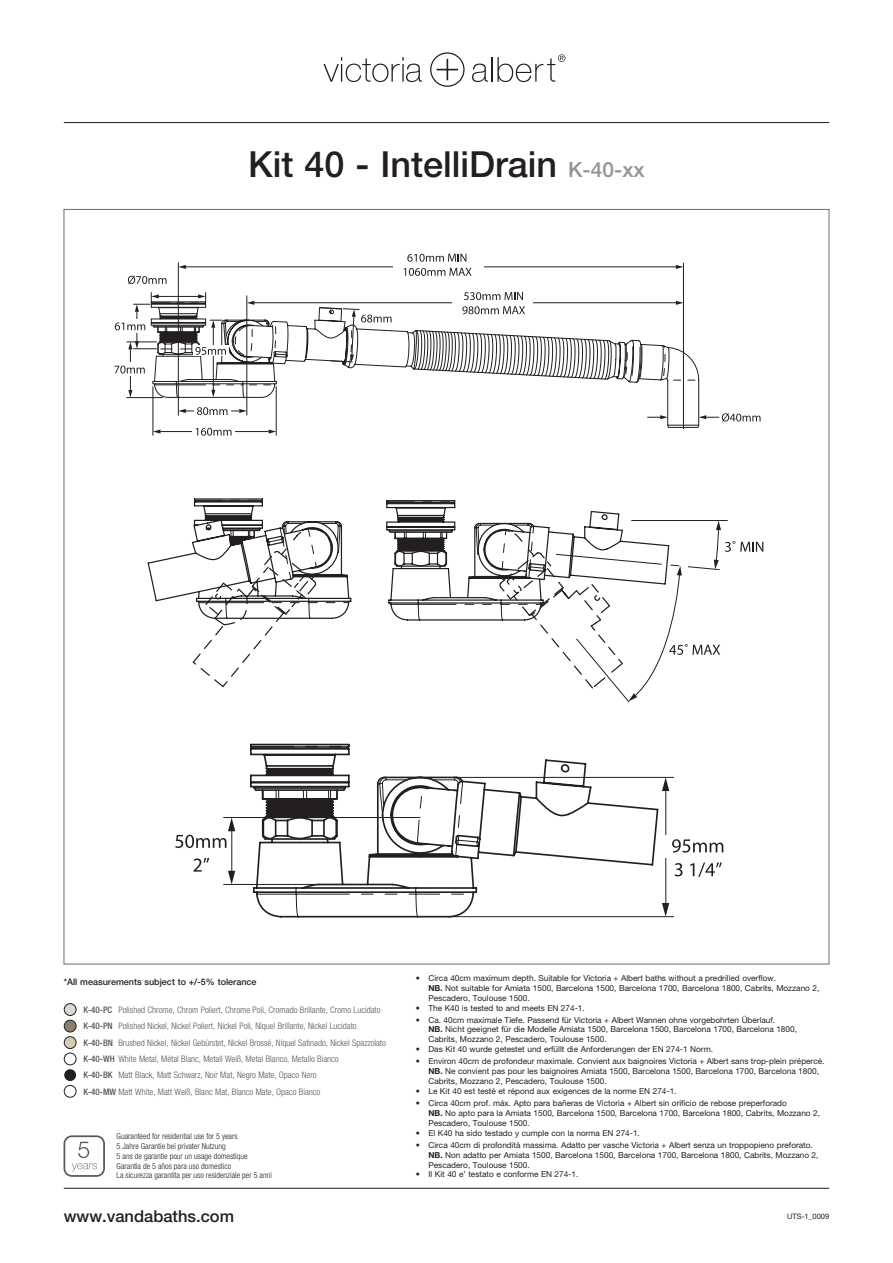
<style>
.page{position:relative;width:893px;height:1263px;background:#fff}
.page>*{position:absolute;margin:0;border:0;box-sizing:border-box;transform-origin:0 0}
.t1{font:500 36px "Helvetica Neue LT Std";color:#231f20}
.t2{font:500 16.5px "Helvetica Neue LT Std";color:#231f20}
.t3{font:300 condensed 9px/16.4px "Helvetica Neue LT Std";color:#57585a}
.t4{font:500 9px "Helvetica Neue LT Std";color:#231f20}
.t5{font:8.25px/9.9px "Helvetica Neue LT Std";color:#231f20}
.t6{font:300 condensed 8.25px/9.9px "Helvetica Neue LT Std";color:#231f20}
.t7{font:7.5px "Helvetica Neue LT Std";color:#231f20}
.s1{font-size:21px;color:#939598}
.s2{font-weight:500}
.s3{font-weight:700}
</style>
<div class="page">
<svg style="left:147px;top:498px;width:616px;height:204px"></svg>
<hr style="left:195px;top:479px;width:154px;height:1px;background:#231f20">
<svg style="left:150px;top:301px;width:550px;height:125px"></svg>
<svg style="left:623px;top:340px;width:76px;height:43px"></svg>
<hr style="left:178px;top:262px;width:1px;height:154px;background:#231f20">
<hr style="left:153px;top:386px;width:1px;height:50px;background:#231f20">
<hr style="left:276px;top:386px;width:1px;height:50px;background:#231f20">
<hr style="left:247px;top:295px;width:1px;height:120px;background:#231f20">
<hr style="left:683px;top:263px;width:1px;height:166px;background:#231f20">
<hr style="left:126px;top:397px;width:37px;height:1px;background:#231f20">
<svg style="left:128px;top:275px;width:39px;height:9px"></svg>
<hr style="left:186px;top:267px;width:491px;height:1px;background:#231f20">
<svg style="left:676px;top:265px;width:7px;height:4px"></svg>
<svg style="left:178px;top:265px;width:8px;height:4px"></svg>
<hr style="left:130px;top:349px;width:1px;height:41px;background:#231f20">
<svg style="left:128px;top:390px;width:4px;height:8px"></svg>
<div style="left:393px;top:249px;width:90px;height:33px;background:#fff"></div>
<svg style="left:407px;top:254px;width:59px;height:8px"></svg>
<svg style="left:404px;top:268px;width:68px;height:8px"></svg>
<svg style="left:115px;top:373px;width:37px;height:3px"></svg>
<hr style="left:160px;top:431px;width:109px;height:1px;background:#231f20">
<svg style="left:153px;top:429px;width:7px;height:5px"></svg>
<svg style="left:269px;top:429px;width:7px;height:5px"></svg>
<div style="left:192px;top:425px;width:43px;height:13px;background:#fff"></div>
<svg style="left:196px;top:428px;width:35px;height:8px"></svg>
<div style="left:358px;top:312px;width:37px;height:13px;background:#fff"></div>
<hr style="left:186px;top:411px;width:53px;height:1px;background:#231f20">
<svg style="left:178px;top:409px;width:8px;height:4px"></svg>
<svg style="left:239px;top:409px;width:8px;height:4px"></svg>
<div style="left:194px;top:404px;width:37px;height:14px;background:#fff"></div>
<svg style="left:197px;top:407px;width:31px;height:8px"></svg>
<hr style="left:213px;top:328px;width:1px;height:62px;background:#231f20">
<svg style="left:154px;top:382px;width:121px;height:16px"></svg>
<svg style="left:319px;top:307px;width:73px;height:61px"></svg>
<hr style="left:254px;top:302px;width:423px;height:1px;background:#231f20">
<svg style="left:676px;top:301px;width:7px;height:4px"></svg>
<div style="left:452px;top:288px;width:81px;height:30px;background:#fff"></div>
<svg style="left:464px;top:292px;width:59px;height:8px"></svg>
<svg style="left:462px;top:306px;width:63px;height:8px"></svg>
<svg style="left:647px;top:413px;width:114px;height:15px"></svg>
<hr style="left:153px;top:381px;width:123px;height:1px;background:#231f20">
<svg style="left:114px;top:292px;width:174px;height:81px"></svg>
<svg style="left:472px;top:64px;width:16px;height:18px"></svg>
<hr style="left:491px;top:57px;width:2px;height:25px;background:#231f20">
<svg style="left:323px;top:57px;width:99px;height:25px"></svg>
<svg style="left:497px;top:54px;width:68px;height:28px"></svg>
<svg style="left:430px;top:52px;width:35px;height:35px"></svg>
<svg style="left:250px;top:743px;width:337px;height:33px"></svg>
<svg style="left:251px;top:746px;width:98px;height:1px"></svg>
<svg style="left:175px;top:776px;width:548px;height:142px"></svg>
<hr style="left:266px;top:768px;width:67px;height:1px;background:#231f20">
<hr style="left:269px;top:769px;width:62px;height:2px;background:#231f20">
<hr style="left:266px;top:771px;width:67px;height:1px;background:#231f20">
<hr style="left:269px;top:772px;width:62px;height:2px;background:#231f20">
<hr style="left:266px;top:773px;width:67px;height:2px;background:#231f20">
<hr style="left:64px;top:122px;width:765px;height:1px;background:#231f20">
<hr style="left:64px;top:1188px;width:765px;height:1px;background:#231f20">
<div style="left:64px;top:1004px;width:12px;height:11px;background:#dadad4;border-radius:50%"></div>
<div style="left:64px;top:1003px;width:13px;height:13px;border:1px solid #231f20;border-radius:50%"></div>
<div style="left:64px;top:1020px;width:12px;height:12px;background:#8c7f71;border-radius:50%"></div>
<div style="left:64px;top:1020px;width:13px;height:12px;border:1px solid #231f20;border-radius:50%"></div>
<div style="left:64px;top:1037px;width:12px;height:11px;background:#d6cab7;border-radius:50%"></div>
<div style="left:64px;top:1036px;width:13px;height:13px;border:1px solid #231f20;border-radius:50%"></div>
<div style="left:64px;top:1052px;width:13px;height:13px;border:1px solid #231f20;border-radius:50%"></div>
<div style="left:64px;top:1085px;width:13px;height:13px;border:1px solid #231f20;border-radius:50%"></div>
<div style="left:64px;top:1069px;width:12px;height:12px;background:#231f20;border-radius:50%"></div>
<svg style="left:64px;top:1135px;width:41px;height:41px"></svg>
<h1 class="t1" style="left:248px;top:143px;width:398px">Kit 40 - IntelliDrain <span class="s1">K-40-xx</span></h1>
<p class="t4" style="left:64px;top:976px;width:194px">*All measurements subject to +/-5% tolerance</p>
<p class="t3" style="left:83px;top:1002px;width:304px"><span class="s2">K-40-PC</span> Polished Chrome, Chrom Poliert, Chrome Poli, Cromado Brillante, Cromo Lucidato <span class="s2">K-40-PN</span> Polished Nickel, Nickel Poliert, Nickel Poli, Níquel Brillante, Nickel Lucidato <span class="s2">K-40-BN</span> Brushed Nickel, Nickel Gebürstet, Nickel Brossé, Níquel Satinado, Nickel Spazzolato <span class="s2">K-40-WH</span> White Metal, Métal Blanc, Metall Weiß, Metal Blanco, Metallo Bianco<br><span class="s2">K-40-BK</span> Matt Black, Matt Schwarz, Noir Mat, Negro Mate, Opaco Nero<br><span class="s2">K-40-MW</span> Matt White, Matt Weiß, Blanc Mat, Blanco Mate, Opaco Bianco</p>
<p class="t6" style="left:117px;top:1131px;width:157px">Guaranteed for residential use for 5 years<br>5 Jahre Garantie bei privater Nutzung<br>5 ans de garantie pour un usage domestique Garantía de 5 años para uso domestico<br>La sicurezza garantita per uso residenziale per 5 anni</p>
<h2 class="t2" style="left:64px;top:1207px;width:172px">www.vandabaths.com</h2>
<p class="t5" style="left:428px;top:973px;width:392px;text-indent:-13px">• Circa 40cm maximum depth. Suitable for Victoria + Albert baths without a predrilled overflow.<br><span class="s3">NB.</span> Not suitable for Amiata 1500, Barcelona 1500, Barcelona 1700, Barcelona 1800, Cabrits, Mozzano 2,<br>Pescadero, Toulouse 1500.</p>
<p class="t5" style="left:416px;top:1002px;width:171px">• The K40 is tested to and meets EN 274-1.</p>
<p class="t5" style="left:428px;top:1014px;width:370px;text-indent:-13px">• Ca. 40cm maximale Tiefe. Passend für Victoria + Albert Wannen ohne vorgebohrten Überlauf.<br><span class="s3">NB.</span> Nicht geeignet für die Modelle Amiata 1500, Barcelona 1500, Barcelona 1700, Barcelona 1800,<br>Cabrits, Mozzano 2, Pescadero, Toulouse 1500.</p>
<p class="t5" style="left:416px;top:1044px;width:299px">• Das Kit 40 wurde getestet und erfüllt die Anforderungen der EN 274-1 Norm.</p>
<p class="t5" style="left:428px;top:1056px;width:398px;text-indent:-13px">• Environ 40cm de profondeur maximale. Convient aux baignoires Victoria + Albert sans trop-plein prépercé.<br><span class="s3">NB.</span> Ne convient pas pour les baignoires Amiata 1500, Barcelona 1500, Barcelona 1700, Barcelona 1800,<br>Cabrits, Mozzano 2, Pescadero, Toulouse 1500.</p>
<p class="t5" style="left:416px;top:1086px;width:262px">• Le Kit 40 est testé et répond aux exigences de la norme EN 274-1.</p>
<p class="t5" style="left:428px;top:1098px;width:393px;text-indent:-13px">• Circa 40cm prof. máx. Apto para bañeras de Victoria + Albert sin orificio de rebose preperforado<br><span class="s3">NB.</span> No apto para la Amiata 1500, Barcelona 1500, Barcelona 1700, Barcelona 1800, Cabrits, Mozzano 2,<br>Pescadero, Toulouse 1500.</p>
<p class="t5" style="left:416px;top:1128px;width:226px">• El K40 ha sido testado y cumple con la norma EN 274-1.</p>
<p class="t5" style="left:428px;top:1140px;width:392px;text-indent:-13px">• Circa 40cm di profondità massima. Adatto per vasche Victoria + Albert senza un troppopieno preforato.<br><span class="s3">NB.</span> Non adatto per Amiata 1500, Barcelona 1500, Barcelona 1700, Barcelona 1800, Cabrits, Mozzano 2,<br>Pescadero, Toulouse 1500.</p>
<p class="t5" style="left:416px;top:1169px;width:164px">• Il Kit 40 e’ testato e conforme EN 274-1.</p>
<p class="t7" style="left:787px;top:1212px;width:44px">UTS-1_0009</p>
</div>
